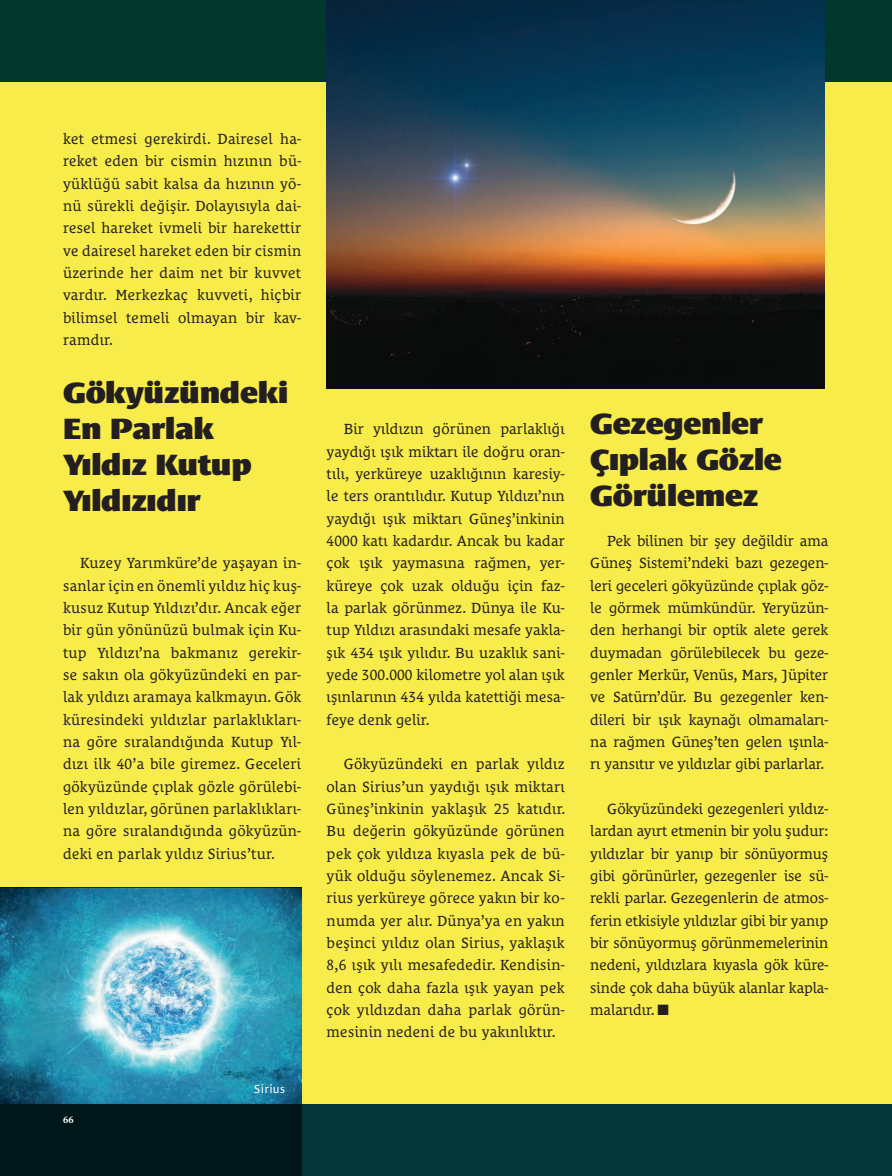
<style>
.page{position:relative;width:892px;height:1176px;background:#fff}
.page>*{position:absolute;margin:0;border:0;box-sizing:border-box;transform-origin:0 0}
.t1{font:900 30px/36px "Le Monde Sans Pro";letter-spacing:-.01em;color:#231f20}
.t2{font:15px/22.4px "Le Monde Courrier Pro";letter-spacing:.01em;color:#231f20;text-align:justify}
.t3{font:12px "Le Monde Sans Pro";letter-spacing:.02em;color:#fff}
.t4{font:700 10.35px "Minion Pro";color:#fff}
</style>
<div class="page">
<div style="left:0;top:1103px;width:891px;height:73px;background:#043639"></div>
<div style="left:0;top:81px;width:891px;height:1022px;background:#f8ec4a"></div>
<div style="left:0;top:1103px;width:301px;height:73px;background:#011618"></div>
<img style="left:0;top:888px;width:301px;height:215px">
<div style="left:0;top:0;width:891px;height:81px;background:#01372d"></div>
<img style="left:326px;top:0;width:498px;height:388px">
<p class="t2" style="left:63px;top:126px;width:239px">ket etmesi gerekirdi. Dairesel ha&shy;reket eden bir cismin hızının bü&shy;yüklüğü sabit kalsa da hızının yö&shy;nü sürekli değişir. Dolayısıyla dai&shy;resel hareket ivmeli bir harekettir ve dairesel hareket eden bir cismin üzerinde her daim net bir kuvvet vardır. Merkezkaç kuvveti, hiçbir bilimsel temeli olmayan bir kav&shy;ramdır.</p>
<h1 class="t1" style="left:63px;top:373px;width:227px">Gökyüzündeki<br>En Parlak<br>Yıldız Kutup<br>Yıldızıdır</h1>
<p class="t2" style="left:63px;top:550px;width:239px;text-indent:17px">Kuzey Yarımküre’de yaşayan in&shy;sanlar için en önemli yıldız hiç kuş&shy;kusuz Kutup Yıldızı’dır. Ancak eğer bir gün yönünüzü bulmak için Ku&shy;tup Yıldızı’na bakmanız gerekir&shy;se sakın ola gökyüzündeki en par&shy;lak yıldızı aramaya kalkmayın. Gök küresindeki yıldızlar parlaklıkları&shy;na göre sıralandığında Kutup Yıl&shy;dızı ilk 40’a bile giremez. Geceleri gökyüzünde çıplak gözle görülebi&shy;len yıldızlar, görünen parlaklıkları&shy;na göre sıralandığında gökyüzün&shy;deki en parlak yıldız Sirius’tur.</p>
<p class="t4" style="left:63px;top:1112px;width:12px">66</p>
<p class="t3" style="left:254px;top:1079px;width:33px">Sirius</p>
<p class="t2" style="left:326px;top:416px;width:239px;text-indent:17px">Bir yıldızın görünen parlaklığı yaydığı ışık miktarı ile doğru oran&shy;tılı, yerküreye uzaklığının karesiy&shy;le ters orantılıdır. Kutup Yıldızı’nın yaydığı ışık miktarı Güneş’inkinin 4000 katı kadardır. Ancak bu kadar çok ışık yaymasına rağmen, yer&shy;küreye çok uzak olduğu için faz&shy;la parlak görünmez. Dünya ile Ku&shy;tup Yıldızı arasındaki mesafe yakla&shy;şık 434 ışık yılıdır. Bu uzaklık sani&shy;yede 300.000 kilometre yol alan ışık ışınlarının 434 yılda katettiği mesa&shy;feye denk gelir.</p>
<p class="t2" style="left:326px;top:751px;width:240px;text-indent:17px">Gökyüzündeki en parlak yıldız olan Sirius’un yaydığı ışık miktarı Güneş’inkinin yaklaşık 25 katıdır.<br>Bu değerin gökyüzünde görünen pek çok yıldıza kıyasla pek de bü&shy;yük olduğu söylenemez. Ancak Si&shy;rius yerküreye görece yakın bir ko&shy;numda yer alır. Dünya’ya en yakın beşinci yıldız olan Sirius, yaklaşık 8,6 ışık yılı mesafededir. Kendisin&shy;den çok daha fazla ışık yayan pek çok yıldızdan daha parlak görün&shy;mesinin nedeni de bu yakınlıktır.</p>
<h1 class="t1" style="left:590px;top:403px;width:193px">Gezegenler<br>Çıplak Gözle<br>Görülemez</h1>
<p class="t2" style="left:590px;top:528px;width:239px;text-indent:17px">Pek bilinen bir şey değildir ama Güneş Sistemi’ndeki bazı gezegen&shy;leri geceleri gökyüzünde çıplak göz&shy;le görmek mümkündür. Yeryüzün&shy;den herhangi bir optik alete gerek duymadan görülebilecek bu geze&shy;genler Merkür, Venüs, Mars, Jüpiter ve Satürn’dür. Bu gezegenler ken&shy;dileri bir ışık kaynağı olmamaları&shy;na rağmen Güneş’ten gelen ışınla&shy;rı yansıtır ve yıldızlar gibi parlarlar.</p>
<p class="t2" style="left:590px;top:796px;width:239px;text-indent:17px">Gökyüzündeki gezegenleri yıldız&shy;lardan ayırt etmenin bir yolu şudur: yıldızlar bir yanıp bir sönüyormuş gibi görünürler, gezegenler ise sü&shy;rekli parlar. Gezegenlerin de atmos&shy;ferin etkisiyle yıldızlar gibi bir yanıp bir sönüyormuş görünmemelerinin nedeni, yıldızlara kıyasla gök küre&shy;sinde çok daha büyük alanlar kapla&shy;malarıdır. ■</p>
</div>
